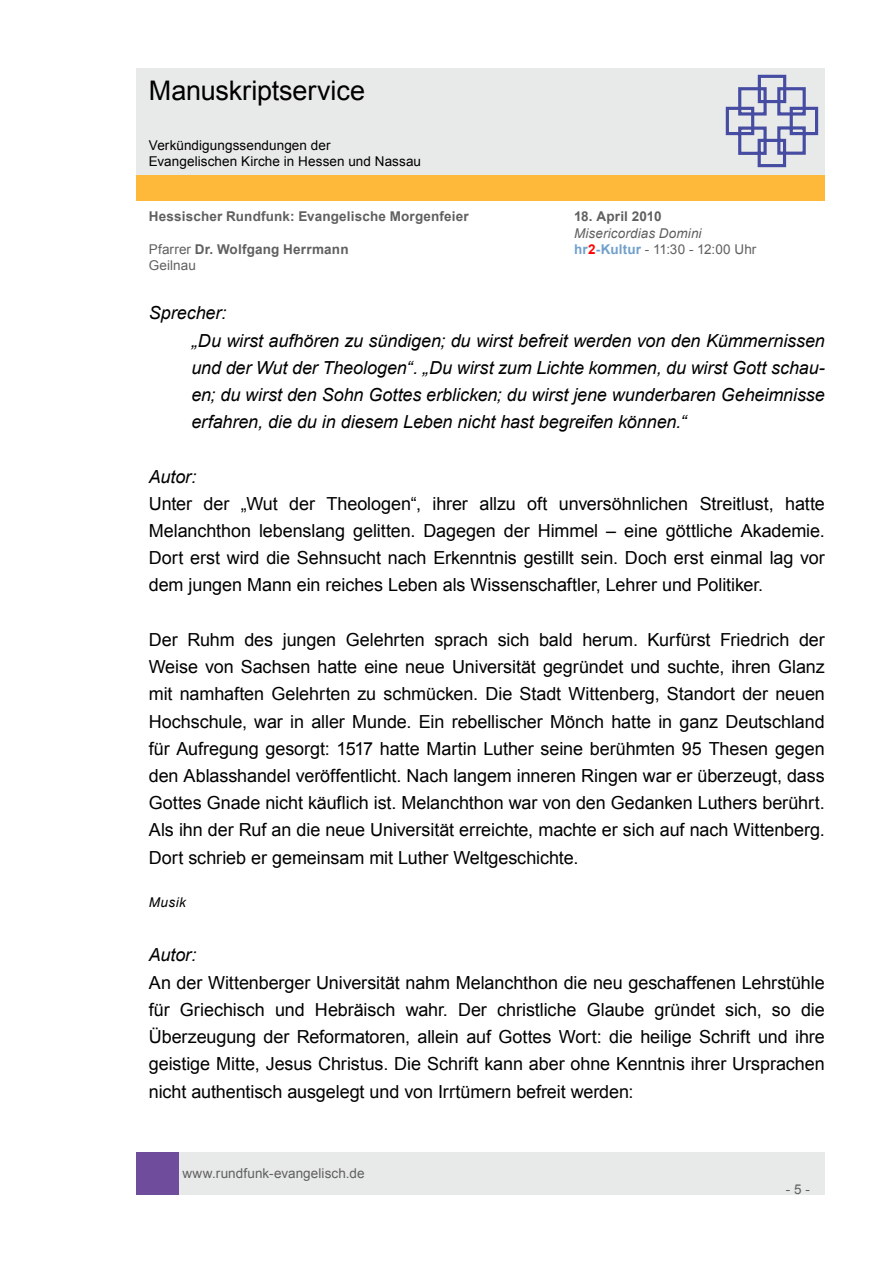
<style>
.page{position:relative;width:893px;height:1263px;background:#fff}
.page>*{position:absolute;margin:0;border:0;box-sizing:border-box;transform-origin:0 0}
.t1{font:27px "Arial";letter-spacing:-.005em;color:#000}
.t2{font:18px/27.2px "Arial";letter-spacing:-.005em;color:#000;text-align:justify}
.t3{font:italic 18px/27.2px "Arial";letter-spacing:-.005em;color:#000}
.t4{font:700 13.5px "Arial";letter-spacing:.015em;color:#606060}
.t5{font:13.5px "Arial";letter-spacing:.005em;color:#606060}
.t6{font:13.5px/16.2px "Arial";letter-spacing:.005em;color:#000}
.t7{font:italic 13.5px "Arial";letter-spacing:.01em;color:#606060}
.t8{font:italic 13.5px "Arial";letter-spacing:.035em;color:#000}
.s1{font-weight:400}
.s2{font-weight:700;color:#71a0cc}
.s3{font-weight:700;color:#f00}
</style>
<div class="page">
<div style="left:179px;top:1152px;width:646px;height:43px;background:#e8e9e9"></div>
<div style="left:136px;top:1152px;width:43px;height:43px;background:#704c9c"></div>
<div style="left:136px;top:175px;width:689px;height:26px;background:#ffb93a"></div>
<div style="left:136px;top:68px;width:689px;height:106px;background:#e8e9e9"></div>
<svg style="left:725px;top:74px;width:94px;height:94px"></svg>
<h1 class="t1" style="left:149px;top:73px;width:218px">Manuskriptservice</h1>
<p class="t6" style="left:149px;top:137px;width:274px">Verkündigungssendungen der<br>Evangelischen Kirche in Hessen und Nassau</p>
<p class="t4" style="left:149px;top:208px;width:322px">Hessischer Rundfunk: Evangelische Morgenfeier</p>
<p class="t4" style="left:574px;top:208px;width:89px">18. April 2010</p>
<p class="t7" style="left:574px;top:224px;width:129px">Misericordias Domini</p>
<p class="t4" style="left:149px;top:240px;width:201px"><span class="s1">Pfarrer</span> Dr. Wolfgang Herrmann</p>
<p class="t5" style="left:574px;top:240px;width:184px"><span class="s2">hr</span><span class="s3">2</span><span class="s2">-Kultur</span> - 11:30 - 12:00 Uhr</p>
<p class="t5" style="left:149px;top:256px;width:49px">Geilnau</p>
<p class="t3" style="left:191px;top:300px;width:635px;text-indent:-43px">Sprecher:<br>„Du wirst aufhören zu sündigen; du wirst befreit werden von den Kümmernissen und der Wut der Theologen“. „Du wirst zum Lichte kommen, du wirst Gott schau&shy;en; du wirst den Sohn Gottes erblicken; du wirst jene wunderbaren Geheimnisse erfahren, die du in diesem Leben nicht hast begreifen können.“</p>
<p class="t3" style="left:149px;top:463px;width:49px">Autor:</p>
<p class="t2" style="left:149px;top:490px;width:677px">Unter der „Wut der Theologen“, ihrer allzu oft unversöhnlichen Streitlust, hatte Melanchthon lebenslang gelitten. Dagegen der Himmel – eine göttliche Akademie.<br>Dort erst wird die Sehnsucht nach Erkenntnis gestillt sein. Doch erst einmal lag vor dem jungen Mann ein reiches Leben als Wissenschaftler, Lehrer und Politiker.</p>
<p class="t2" style="left:149px;top:626px;width:678px">Der Ruhm des jungen Gelehrten sprach sich bald herum. Kurfürst Friedrich der Weise von Sachsen hatte eine neue Universität gegründet und suchte, ihren Glanz mit namhaften Gelehrten zu schmücken. Die Stadt Wittenberg, Standort der neuen Hochschule, war in aller Munde. Ein rebellischer Mönch hatte in ganz Deutschland für Aufregung gesorgt: 1517 hatte Martin Luther seine berühmten 95 Thesen gegen den Ablasshandel veröffentlicht. Nach langem inneren Ringen war er überzeugt, dass Gottes Gnade nicht käuflich ist. Melanchthon war von den Gedanken Luthers berührt.<br>Als ihn der Ruf an die neue Universität erreichte, machte er sich auf nach Wittenberg.<br>Dort schrieb er gemeinsam mit Luther Weltgeschichte.</p>
<p class="t8" style="left:149px;top:893px;width:39px">Musik</p>
<p class="t3" style="left:149px;top:942px;width:49px">Autor:</p>
<p class="t2" style="left:149px;top:969px;width:677px">An der Wittenberger Universität nahm Melanchthon die neu geschaffenen Lehrstühle für Griechisch und Hebräisch wahr. Der christliche Glaube gründet sich, so die Überzeugung der Reformatoren, allein auf Gottes Wort: die heilige Schrift und ihre geistige Mitte, Jesus Christus. Die Schrift kann aber ohne Kenntnis ihrer Ursprachen nicht authentisch ausgelegt und von Irrtümern befreit werden:</p>
<p class="t5" style="left:182px;top:1164px;width:184px">www.rundfunk-evangelisch.de</p>
<p class="t5" style="left:786px;top:1180px;width:26px">- 5 -</p>
</div>
